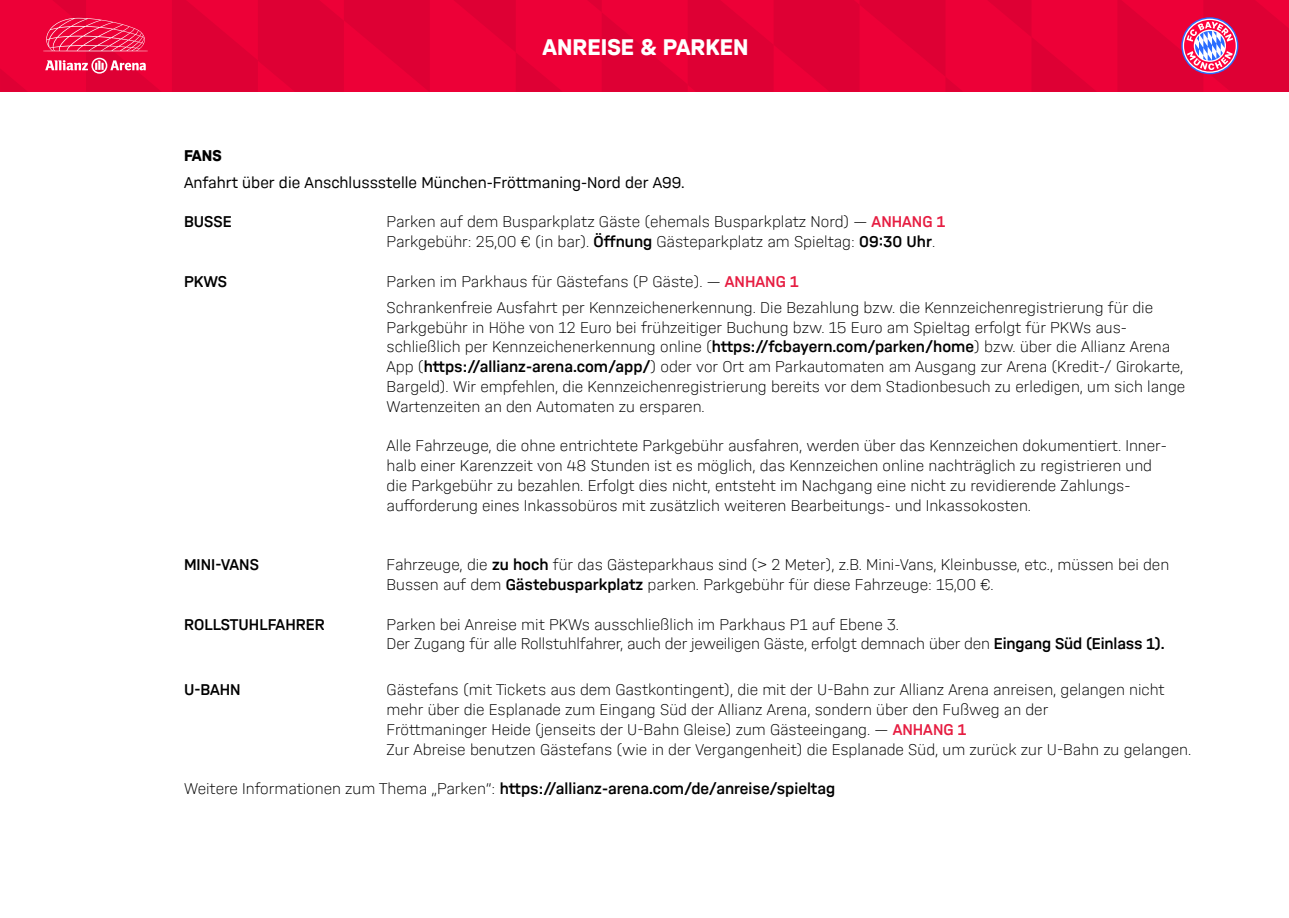
<style>
.page{position:relative;width:1289px;height:918px;background:#fff}
.page>*{position:absolute;margin:0;border:0;box-sizing:border-box;transform-origin:0 0}
.t1{font:700 24px "FC Bayern Sans";color:#fff}
.t2{font:300 16.5px/19.8px "FC Bayern Sans";color:#000}
.t3{font:600 16.5px "FC Bayern Sans";color:#000}
.t4{font:16.5px "FC Bayern Sans";color:#000}
.t5{font:700 16.5px "FC Bayern Sans";color:#000}
.s1{font-weight:600;color:#e61d41}
.s2{font-weight:600}
.s3{font-weight:300}
</style>
<div class="page">
<div style="left:0;top:0;width:1288px;height:92px;background:#ed0037"></div>
<svg style="left:0;top:69px;width:27px;height:23px"></svg>
<svg style="left:454px;top:0;width:108px;height:92px"></svg>
<svg style="left:172px;top:0;width:258px;height:92px"></svg>
<svg style="left:588px;top:0;width:374px;height:92px"></svg>
<svg style="left:988px;top:0;width:108px;height:92px"></svg>
<svg style="left:1118px;top:0;width:170px;height:92px"></svg>
<svg style="left:43px;top:0;width:118px;height:92px"></svg>
<h1 class="t1" style="left:542px;top:33px;width:207px">ANREISE &amp; PARKEN</h1>
<p class="t5" style="left:184px;top:146px;width:39px">FANS</p>
<p class="t4" style="left:184px;top:173px;width:502px">Anfahrt über die Anschlussstelle München-Fröttmaning-Nord der A99.</p>
<p class="t3" style="left:184px;top:212px;width:49px">BUSSE</p>
<p class="t2" style="left:386px;top:211px;width:560px">Parken auf dem Busparkplatz Gäste (ehemals Busparkplatz Nord) — <span class="s1">ANHANG 1<br></span>Parkgebühr: 25,00 € (in bar). <span class="s2">Öffnung</span> Gästeparkplatz am Spieltag: <span class="s2">09:30 Uhr</span>.</p>
<p class="t3" style="left:184px;top:272px;width:45px">PKWS</p>
<p class="t2" style="left:386px;top:268px;width:768px;line-height:26.2px">Parken im Parkhaus für Gästefans (P Gäste). — <span class="s1">ANHANG 1<br></span>Schrankenfreie Ausfahrt per Kennzeichenerkennung. Die Bezahlung bzw. die Kennzeichenregistrierung für die</p>
<p class="t2" style="left:386px;top:317px;width:800px">Parkgebühr in Höhe von 12 Euro bei frühzeitiger Buchung bzw. 15 Euro am Spieltag erfolgt für PKWs aus&shy;schließlich per Kennzeichenerkennung online (<span class="s2">https://fcbayern.com/parken/home</span>) bzw. über die Allianz Arena App (<span class="s2">https://allianz-arena.com/app/</span>) oder vor Ort am Parkautomaten am Ausgang zur Arena (Kredit-/ Girokarte, Bargeld). Wir empfehlen, die Kennzeichenregistrierung bereits vor dem Stadionbesuch zu erledigen, um sich lange Wartenzeiten an den Automaten zu ersparen.</p>
<p class="t2" style="left:386px;top:436px;width:782px">Alle Fahrzeuge, die ohne entrichtete Parkgebühr ausfahren, werden über das Kennzeichen dokumentiert. Inner&shy;halb einer Karenzzeit von 48 Stunden ist es möglich, das Kennzeichen online nachträglich zu registrieren und die Parkgebühr zu bezahlen. Erfolgt dies nicht, entsteht im Nachgang eine nicht zu revidierende Zahlungs&shy;aufforderung eines Inkassobüros mit zusätzlich weiteren Bearbeitungs- und Inkassokosten.</p>
<p class="t3" style="left:184px;top:555px;width:76px">MINI-VANS</p>
<p class="t2" style="left:386px;top:554px;width:784px">Fahrzeuge, die <span class="s2">zu hoch</span> für das Gästeparkhaus sind (&gt; 2 Meter), z.B. Mini-Vans, Kleinbusse, etc., müssen bei den<br>Bussen auf dem <span class="s2">Gästebusparkplatz</span> parken. Parkgebühr für diese Fahrzeuge: 15,00 €.</p>
<p class="t3" style="left:184px;top:615px;width:142px">ROLLSTUHLFAHRER</p>
<p class="t2" style="left:386px;top:614px;width:779px">Parken bei Anreise mit PKWs ausschließlich im Parkhaus P1 auf Ebene 3.<br>Der Zugang für alle Rollstuhlfahrer, auch der jeweiligen Gäste, erfolgt demnach über den <span class="s2">Eingang Süd (Einlass 1).</span></p>
<p class="t3" style="left:184px;top:680px;width:58px">U-BAHN</p>
<p class="t2" style="left:386px;top:680px;width:806px">Gästefans (mit Tickets aus dem Gastkontingent), die mit der U-Bahn zur Allianz Arena anreisen, gelangen nicht mehr über die Esplanade zum Eingang Süd der Allianz Arena, sondern über den Fußweg an der<br>Fröttmaninger Heide (jenseits der U-Bahn Gleise) zum Gästeeingang. — <span class="s1">ANHANG 1<br></span>Zur Abreise benutzen Gästefans (wie in der Vergangenheit) die Esplanade Süd, um zurück zur U-Bahn zu gelangen.</p>
<p class="t3" style="left:184px;top:779px;width:652px"><span class="s3">Weitere Informationen zum Thema „Parken“:</span> https://allianz-arena.com/de/anreise/spieltag</p>
</div>
